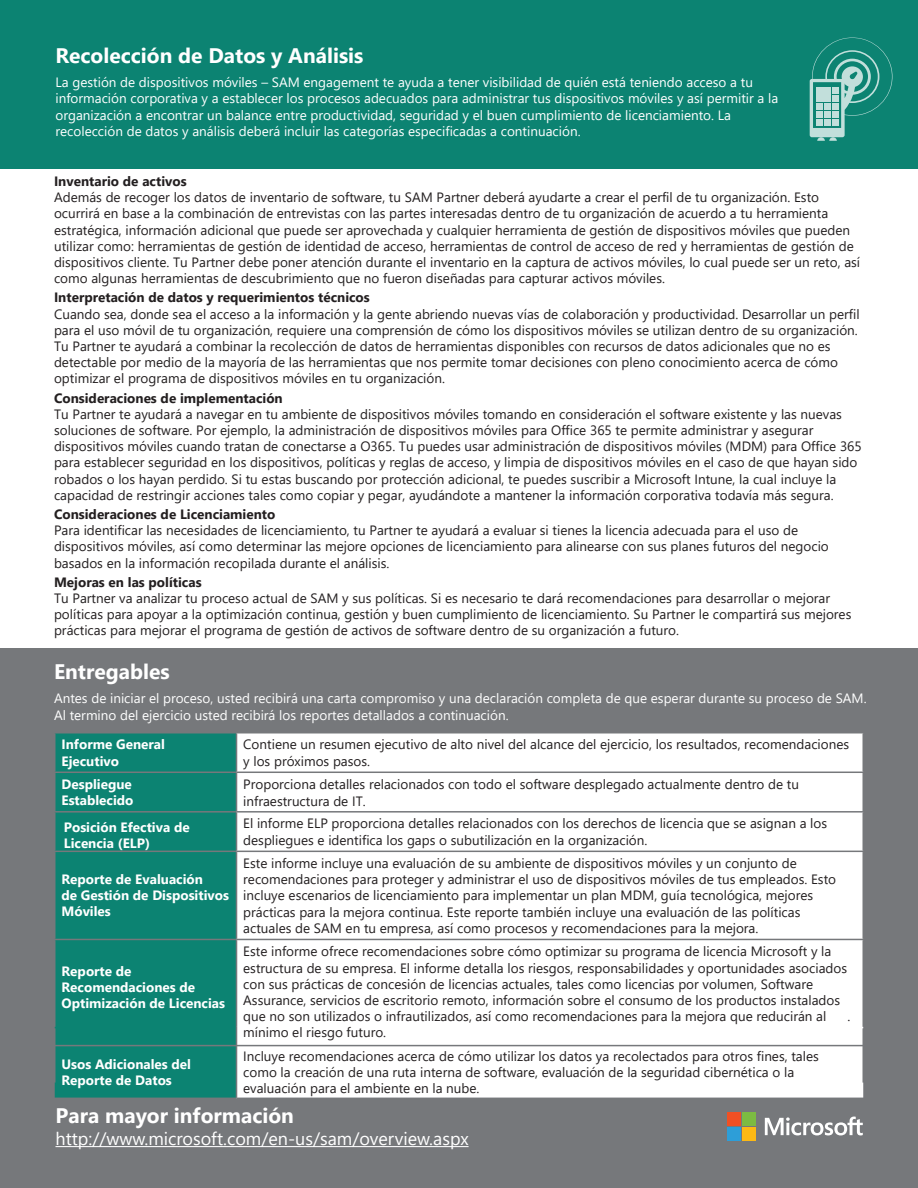
<style>
.page{position:relative;width:918px;height:1188px;background:#fff}
.page>*{position:absolute;margin:0;border:0;box-sizing:border-box;transform-origin:0 0}
.t1{font:700 21px "Segoe UI";color:#fff}
.t2{font:18px "Segoe UI";color:#fff}
.t3{font:13.5px/16.2px "Segoe UI";color:#231f20}
.t4{font:13.5px/16.2px "Segoe UI";color:#fff}
.t5{font:700 13.5px/16.2px "Segoe UI";color:#fff}
.t6{font:700 13.5px "Segoe UI";color:#231f20}
</style>
<div class="page">
<div style="left:0;top:648px;width:918px;height:540px;background:#76787b"></div>
<div style="left:0;top:0;width:918px;height:168px;background:#0c8372"></div>
<div style="left:55px;top:734px;width:181px;height:364px;background:#0c8372"></div>
<div style="left:237px;top:734px;width:626px;height:364px;background:#fff"></div>
<hr style="left:56px;top:1146px;width:413px;height:1px;background:#fff">
<hr style="left:54px;top:734px;width:2px;height:38px;background:#76787b">
<hr style="left:862px;top:734px;width:2px;height:38px;background:#76787b">
<hr style="left:54px;top:772px;width:183px;height:1px;background:#76787b">
<hr style="left:54px;top:773px;width:2px;height:38px;background:#76787b">
<hr style="left:237px;top:772px;width:627px;height:1px;background:#76787b">
<hr style="left:862px;top:773px;width:2px;height:38px;background:#76787b">
<hr style="left:54px;top:811px;width:183px;height:2px;background:#76787b">
<hr style="left:54px;top:813px;width:2px;height:38px;background:#76787b">
<hr style="left:237px;top:811px;width:627px;height:2px;background:#76787b">
<hr style="left:862px;top:813px;width:2px;height:38px;background:#76787b">
<hr style="left:54px;top:851px;width:183px;height:1px;background:#76787b">
<hr style="left:54px;top:852px;width:2px;height:87px;background:#76787b">
<hr style="left:237px;top:851px;width:627px;height:1px;background:#76787b">
<hr style="left:862px;top:852px;width:2px;height:87px;background:#76787b">
<hr style="left:54px;top:939px;width:183px;height:1px;background:#76787b">
<hr style="left:54px;top:940px;width:2px;height:87px;background:#76787b">
<hr style="left:237px;top:939px;width:627px;height:1px;background:#76787b">
<hr style="left:862px;top:940px;width:2px;height:87px;background:#76787b">
<hr style="left:54px;top:1045px;width:183px;height:1px;background:#76787b">
<hr style="left:54px;top:1028px;width:2px;height:55px;background:#76787b">
<hr style="left:237px;top:1045px;width:627px;height:1px;background:#76787b">
<hr style="left:862px;top:1028px;width:2px;height:55px;background:#76787b">
<svg style="left:765px;top:1117px;width:98px;height:18px"></svg>
<div style="left:727px;top:1112px;width:14px;height:14px;background:#f05023"></div>
<div style="left:742px;top:1112px;width:14px;height:14px;background:#7cbb42"></div>
<div style="left:727px;top:1127px;width:14px;height:14px;background:#2d9ed8"></div>
<div style="left:742px;top:1127px;width:14px;height:14px;background:#fcb914"></div>
<svg style="left:810px;top:38px;width:83px;height:103px"></svg>
<h1 class="t1" style="left:56px;top:39px;width:309px">Recolección de Datos y Análisis</h1>
<p class="t4" style="left:56px;top:74px;width:724px">La gestión de dispositivos móviles – SAM engagement te ayuda a tener visibilidad de quién está teniendo acceso a tu información corporativa y a establecer los procesos adecuados para administrar tus dispositivos móviles y así permitir a la organización a encontrar un balance entre productividad, seguridad y el buen cumplimiento de licenciamiento. La recolección de datos y análisis deberá incluir las categorías especificadas a continuación.</p>
<p class="t6" style="left:54px;top:170px;width:134px">Inventario de activos</p>
<p class="t3" style="left:54px;top:189px;width:808px">Además de recoger los datos de inventario de software, tu SAM Partner deberá ayudarte a crear el perfil de tu organización. Esto ocurrirá en base a la combinación de entrevistas con las partes interesadas dentro de tu organización de acuerdo a tu herramienta estratégica, información adicional que puede ser aprovechada y cualquier herramienta de gestión de dispositivos móviles que pueden utilizar como: herramientas de gestión de identidad de acceso, herramientas de control de acceso de red y herramientas de gestión de dispositivos cliente. Tu Partner debe poner atención durante el inventario en la captura de activos móviles, lo cual puede ser un reto, así como algunas herramientas de descubrimiento que no fueron diseñadas para capturar activos móviles.</p>
<p class="t6" style="left:54px;top:287px;width:317px">Interpretación de datos y requerimientos técnicos</p>
<p class="t3" style="left:54px;top:305px;width:807px">Cuando sea, donde sea el acceso a la información y la gente abriendo nuevas vías de colaboración y productividad. Desarrollar un perfil para el uso móvil de tu organización, requiere una comprensión de cómo los dispositivos móviles se utilizan dentro de su organización.<br>Tu Partner te ayudará a combinar la recolección de datos de herramientas disponibles con recursos de datos adicionales que no es detectable por medio de la mayoría de las herramientas que nos permite tomar decisiones con pleno conocimiento acerca de cómo optimizar el programa de dispositivos móviles en tu organización.</p>
<p class="t6" style="left:54px;top:387px;width:230px">Consideraciones de implementación</p>
<p class="t3" style="left:54px;top:406px;width:809px">Tu Partner te ayudará a navegar en tu ambiente de dispositivos móviles tomando en consideración el software existente y las nuevas soluciones de software. Por ejemplo, la administración de dispositivos móviles para Office 365 te permite administrar y asegurar dispositivos móviles cuando tratan de conectarse a O365. Tu puedes usar administración de dispositivos móviles (MDM) para Office 365 para establecer seguridad en los dispositivos, políticas y reglas de acceso, y limpia de dispositivos móviles en el caso de que hayan sido robados o los hayan perdido. Si tu estas buscando por protección adicional, te puedes suscribir a Microsoft Intune, la cual incluye la capacidad de restringir acciones tales como copiar y pegar, ayudándote a mantener la información corporativa todavía más segura.</p>
<p class="t6" style="left:54px;top:503px;width:223px">Consideraciones de Licenciamiento</p>
<p class="t3" style="left:54px;top:522px;width:776px">Para identificar las necesidades de licenciamiento, tu Partner te ayudará a evaluar si tienes la licencia adecuada para el uso de dispositivos móviles, así como determinar las mejore opciones de licenciamiento para alinearse con sus planes futuros del negocio basados en la información recopilada durante el análisis.</p>
<p class="t6" style="left:54px;top:571px;width:149px">Mejoras en las políticas</p>
<p class="t3" style="left:54px;top:590px;width:799px">Tu Partner va analizar tu proceso actual de SAM y sus políticas. Si es necesario te dará recomendaciones para desarrollar o mejorar políticas para apoyar a la optimización continua, gestión y buen cumplimiento de licenciamiento. Su Partner le compartirá sus mejores prácticas para mejorar el programa de gestión de activos de software dentro de su organización a futuro.</p>
<h1 class="t1" style="left:54px;top:655px;width:117px">Entregables</h1>
<p class="t4" style="left:54px;top:690px;width:814px">Antes de iniciar el proceso, usted recibirá una carta compromiso y una declaración completa de que esperar durante su proceso de SAM.<br>Al termino del ejercicio usted recibirá los reportes detallados a continuación.</p>
<p class="t5" style="left:62px;top:736px;width:105px">Informe General<br>Ejecutivo</p>
<p class="t3" style="left:243px;top:736px;width:607px">Contiene un resumen ejecutivo de alto nivel del alcance del ejercicio, los resultados, recomendaciones y los próximos pasos.</p>
<p class="t5" style="left:61px;top:776px;width:74px">Despliegue<br>Establecido</p>
<p class="t3" style="left:243px;top:776px;width:557px">Proporciona detalles relacionados con todo el software desplegado actualmente dentro de tu infraestructura de IT.</p>
<p class="t5" style="left:64px;top:819px;width:127px">Posición Efectiva de<br>Licencia (ELP)</p>
<p class="t3" style="left:243px;top:815px;width:585px">El informe ELP proporciona detalles relacionados con los derechos de licencia que se asignan a los despliegues e identifica los gaps o subutilización en la organización.</p>
<p class="t5" style="left:62px;top:871px;width:169px">Reporte de Evaluación<br>de Gestión de Dispositivos<br>Móviles</p>
<p class="t3" style="left:243px;top:855px;width:594px">Este informe incluye una evaluación de su ambiente de dispositivos móviles y un conjunto de recomendaciones para proteger y administrar el uso de dispositivos móviles de tus empleados. Esto incluye escenarios de licenciamiento para implementar un plan MDM, guía tecnológica, mejores prácticas para la mejora continua. Este reporte también incluye una evaluación de las políticas actuales de SAM en tu empresa, así como procesos y recomendaciones para la mejora.</p>
<p class="t3" style="left:243px;top:943px;width:605px">Este informe ofrece recomendaciones sobre cómo optimizar su programa de licencia Microsoft y la estructura de su empresa. El informe detalla los riesgos, responsabilidades y oportunidades asociados con sus prácticas de concesión de licencias actuales, tales como licencias por volumen, Software Assurance, servicios de escritorio remoto, información sobre el consumo de los productos instalados que no son utilizados o infrautilizados, así como recomendaciones para la mejora que reducirán al mínimo el riesgo futuro.</p>
<p class="t5" style="left:62px;top:963px;width:165px">Reporte de<br>Recomendaciones de<br>Optimización de Licencias</p>
<p class="t3" style="left:848px;top:1008px;width:4px">.</p>
<p class="t5" style="left:61px;top:1056px;width:131px">Usos Adicionales del<br>Reporte de Datos</p>
<p class="t3" style="left:243px;top:1048px;width:577px">Incluye recomendaciones acerca de cómo utilizar los datos ya recolectados para otros fines, tales como la creación de una ruta interna de software, evaluación de la seguridad cibernética o la evaluación para el ambiente en la nube.</p>
<h1 class="t1" style="left:56px;top:1099px;width:240px">Para mayor información</h1>
<h2 class="t2" style="left:56px;top:1124px;width:415px">http://www.microsoft.com/en-us/sam/overview.aspx</h2>
</div>
